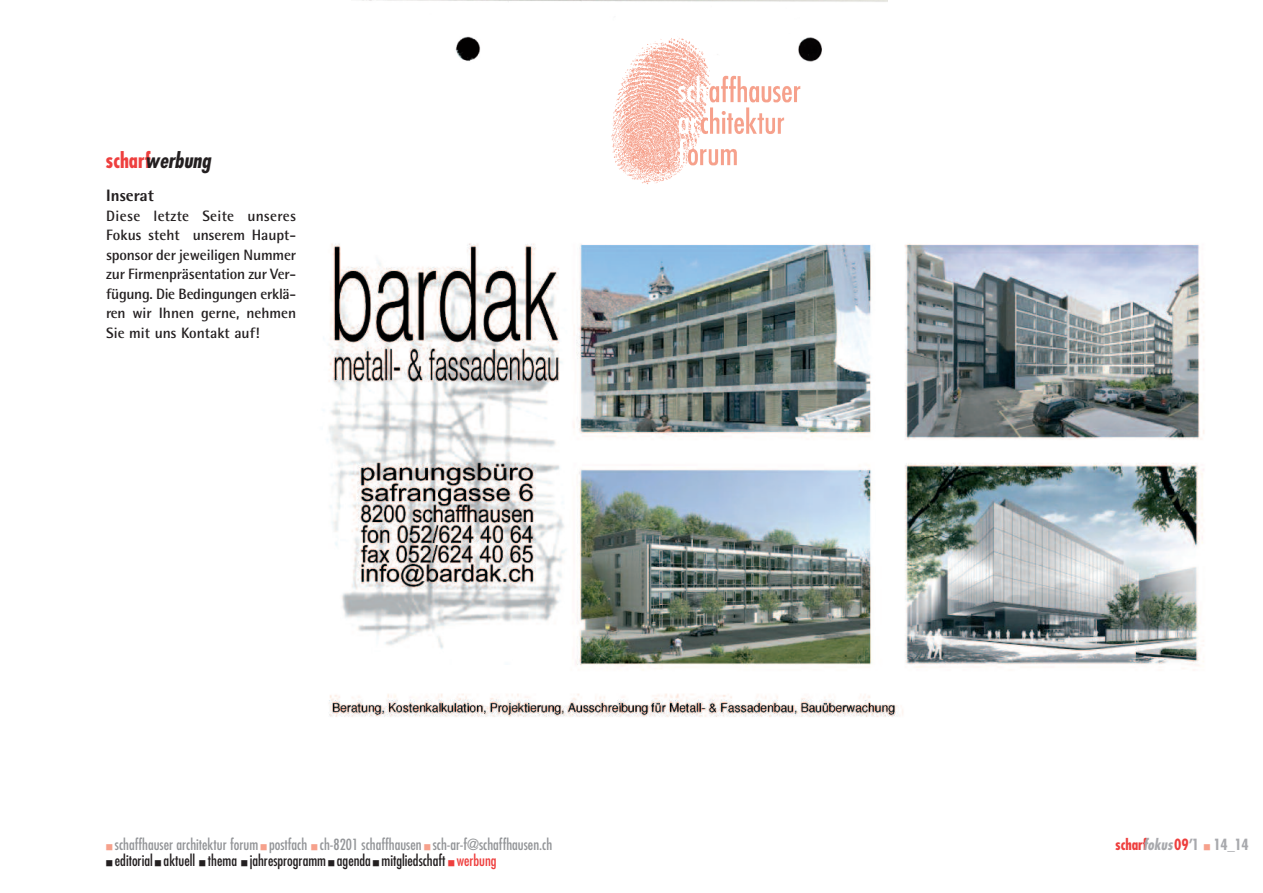
<style>
.page{position:relative;width:1263px;height:893px;background:#fff}
.page>*{position:absolute;margin:0;border:0;box-sizing:border-box;transform-origin:0 0}
.t1{font:italic 700 condensed 21px "Futura";color:#231f20}
.t2{font:800 16.5px "Rotis Semi Sans";color:#231f20}
.t3{font:700 15px/19.5px "Rotis Semi Sans";color:#231f20;text-align:justify}
.t4{font:condensed 15px/15.6px "Futura";color:#939598}
.t5{font:700 condensed 15px "Futura";color:#ee3f3e}
.s1{font-style:normal;color:#ee3f3e}
.s2{color:#231f20}
.s3{color:#ee3f3e}
.s4{font-style:italic;color:#a8a9ad}
.s5{color:#a8a9ad}
</style>
<div class="page">
<img style="left:455px;top:1px;width:432px;height:60px">
<img style="left:600px;top:28px;width:215px;height:157px">
<img style="left:323px;top:243px;width:881px;height:474px">
<h1 class="t1" style="left:106px;top:151px;width:107px"><span class="s1">scharf</span>werbung</h1>
<p class="t2" style="left:106px;top:190px;width:49px">Inserat</p>
<p class="t3" style="left:106px;top:207px;width:191px">Diese letzte Seite unseres Fokus steht unserem Haupt&shy;sponsor der jeweiligen Nummer zur Firmenpräsentation zur Ver&shy;fügung. Die Bedingungen erklä&shy;ren wir Ihnen gerne, nehmen Sie mit uns Kontakt auf!</p>
<p class="t4" style="left:115px;top:838px;width:439px">schaffhauser architektur forum postfach ch-8201 schaffhausen sch-ar-f@schaffhausen.ch <span class="s2">editorial aktuell thema jahresprogramm agenda mitgliedschaft</span> <span class="s3">werbung</span></p>
<p class="t5" style="left:1115px;top:838px;width:135px">schar<span class="s4">fokus</span>09<span class="s5">’1 14_14</span></p>
</div>
